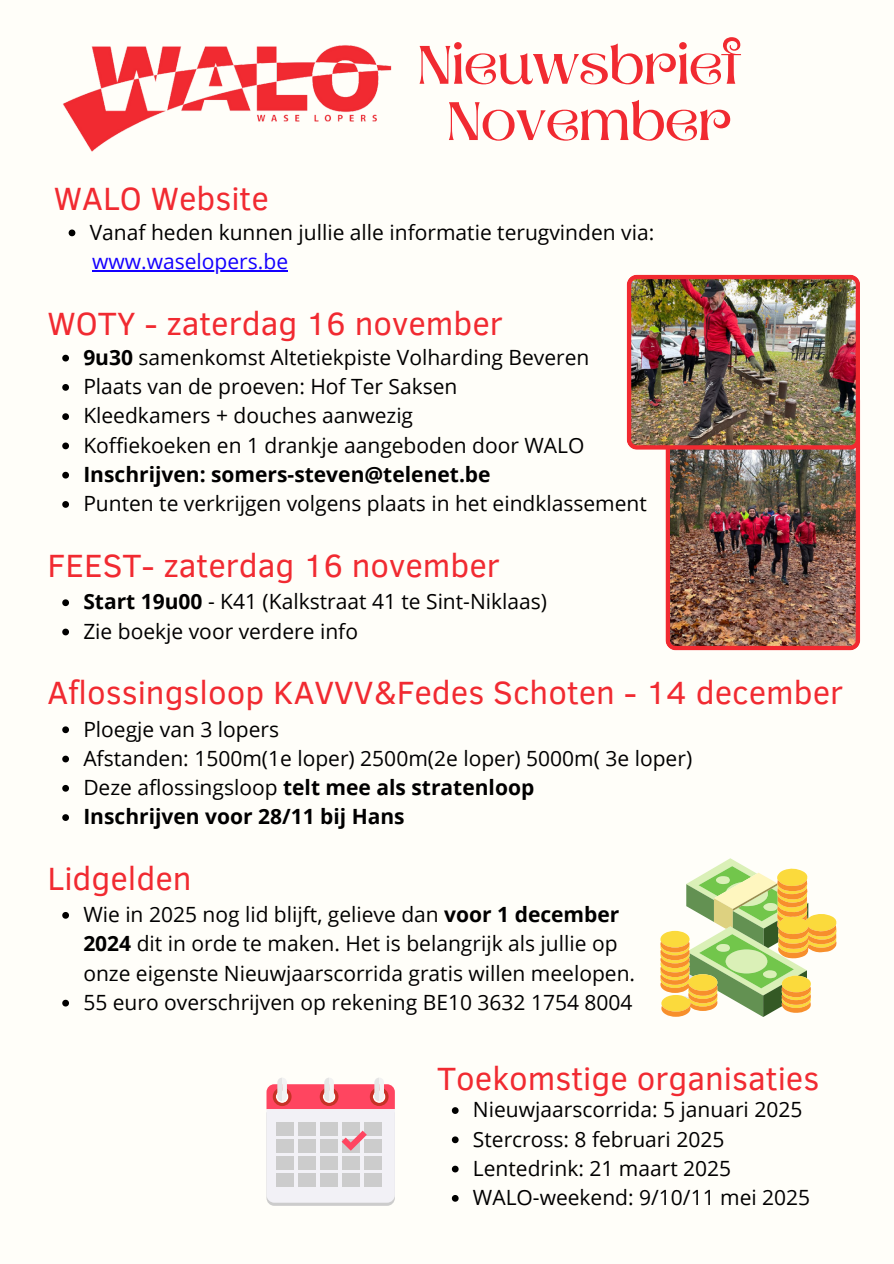
<style>
.page{position:relative;width:894px;height:1264px;background:#fff}
.page>*{position:absolute;margin:0;border:0;box-sizing:border-box;transform-origin:0 0}
.t1{font:54px/56.2px "Aprila";color:#f12a31;text-align:center}
.t2{font:33px "Clear Sans";color:#f12a31}
.t3{font:21px/29.2px "Open Sans";color:#000}
.t4{font:700 21px "Open Sans";color:#000}
.t5{font:21px "Open Sans";color:#1400ff}
.s1{font-weight:700}
.s2{font-weight:400}
</style>
<div class="page">
<div style="left:0;top:0;width:893px;height:1263px;background:#fffef9"></div>
<img style="left:63px;top:45px;width:329px;height:107px">
<svg style="left:266px;top:1078px;width:129px;height:127px"></svg>
<svg style="left:660px;top:858px;width:176px;height:158px"></svg>
<img style="left:665px;top:391px;width:195px;height:259px">
<img style="left:626px;top:275px;width:233px;height:175px">
<svg style="left:62px;top:355px;width:7px;height:6px"></svg>
<svg style="left:62px;top:384px;width:7px;height:7px"></svg>
<svg style="left:62px;top:413px;width:7px;height:7px"></svg>
<svg style="left:62px;top:442px;width:7px;height:7px"></svg>
<svg style="left:62px;top:472px;width:7px;height:6px"></svg>
<svg style="left:62px;top:501px;width:7px;height:7px"></svg>
<svg style="left:62px;top:599px;width:7px;height:7px"></svg>
<svg style="left:62px;top:628px;width:7px;height:7px"></svg>
<svg style="left:62px;top:726px;width:7px;height:7px"></svg>
<svg style="left:62px;top:755px;width:7px;height:7px"></svg>
<svg style="left:62px;top:785px;width:7px;height:6px"></svg>
<svg style="left:62px;top:814px;width:7px;height:7px"></svg>
<svg style="left:62px;top:912px;width:7px;height:6px"></svg>
<svg style="left:62px;top:999px;width:7px;height:7px"></svg>
<svg style="left:451px;top:1107px;width:7px;height:6px"></svg>
<svg style="left:451px;top:1136px;width:7px;height:7px"></svg>
<svg style="left:451px;top:1165px;width:7px;height:7px"></svg>
<svg style="left:451px;top:1195px;width:7px;height:6px"></svg>
<svg style="left:69px;top:229px;width:6px;height:7px"></svg>
<hr style="left:92px;top:270px;width:196px;height:1px;background:#1400ff">
<p class="t1" style="left:418px;top:42px;width:323px">Nieuwsbrief<br>November</p>
<h2 class="t2" style="left:54px;top:174px;width:216px">WALO Website</h2>
<p class="t3" style="left:90px;top:217px;width:566px">Vanaf heden kunnen jullie alle informatie terugvinden via:</p>
<p class="t5" style="left:92px;top:246px;width:197px">www.waselopers.be</p>
<p class="t2" style="left:48px;top:299px;width:456px">WOTY - zaterdag 16 november</p>
<p class="t3" style="left:83px;top:342px;width:507px"><span class="s1">9u30</span> samenkomst Altetiekpiste Volharding Beveren</p>
<h2 class="t3" style="left:83px;top:371px;width:375px">Plaats van de proeven: Hof Ter Saksen</h2>
<p class="t3" style="left:83px;top:400px;width:331px">Kleedkamers + douches aanwezig</p>
<p class="t3" style="left:83px;top:430px;width:502px">Koffiekoeken en 1 drankje aangeboden door WALO</p>
<p class="t4" style="left:83px;top:459px;width:409px">Inschrijven: somers-steven@telenet.be</p>
<p class="t3" style="left:83px;top:488px;width:565px">Punten te verkrijgen volgens plaats in het eindklassement</p>
<p class="t2" style="left:48px;top:541px;width:453px">FEEST- zaterdag 16 november</p>
<p class="t3" style="left:83px;top:586px;width:465px"><span class="s1">Start 19u00</span> - K41 (Kalkstraat 41 te Sint-Niklaas)</p>
<p class="t3" style="left:83px;top:616px;width:276px">Zie boekje voor verdere info</p>
<h2 class="t2" style="left:48px;top:668px;width:796px">Aflossingsloop KAVVV&amp;Fedes Schoten - 14 december</h2>
<p class="t3" style="left:83px;top:713px;width:197px">Ploegje van 3 lopers</p>
<p class="t3" style="left:83px;top:743px;width:610px">Afstanden: 1500m(1e loper) 2500m(2e loper) 5000m( 3e loper)</p>
<h2 class="t4" style="left:83px;top:772px;width:452px"><span class="s2">Deze aflossingsloop</span> telt mee als stratenloop</h2>
<p class="t4" style="left:83px;top:801px;width:323px">Inschrijven voor 28/11 bij Hans</p>
<p class="t2" style="left:48px;top:854px;width:145px">Lidgelden</p>
<p class="t3" style="left:83px;top:899px;width:553px">Wie in 2025 nog lid blijft, gelieve dan <span class="s1">voor 1 december<br>2024</span> dit in orde te maken. Het is belangrijk als jullie op onze eigenste Nieuwjaarscorrida gratis willen meelopen.</p>
<p class="t3" style="left:83px;top:987px;width:550px">55 euro overschrijven op rekening BE10 3632 1754 8004</p>
<h2 class="t2" style="left:437px;top:1054px;width:383px">Toekomstige organisaties</h2>
<p class="t3" style="left:473px;top:1094px;width:331px">Nieuwjaarscorrida: 5 januari 2025</p>
<p class="t3" style="left:473px;top:1123px;width:253px">Stercross: 8 februari 2025</p>
<p class="t3" style="left:473px;top:1152px;width:260px">Lentedrink: 21 maart 2025</p>
<p class="t3" style="left:473px;top:1182px;width:339px">WALO-weekend: 9/10/11 mei 2025</p>
</div>
